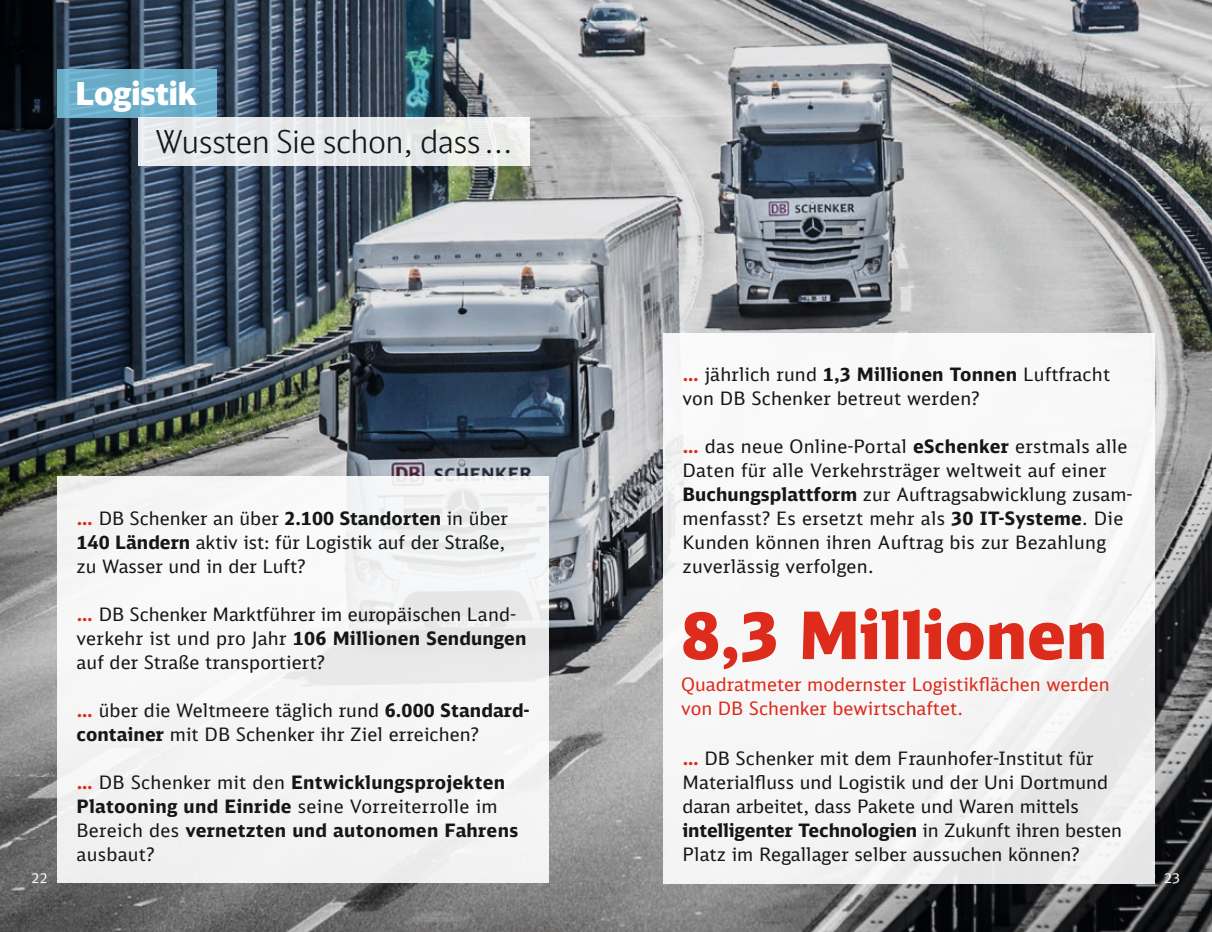
<style>
.page{position:relative;width:1212px;height:932px;background:#fff}
.page>*{position:absolute;margin:0;border:0;box-sizing:border-box;transform-origin:0 0}
.t1{font:900 65.25px "DB Sans";color:#dd2b1c}
.t2{font:300 31.5px "DB Head";color:#151616}
.t3{font:900 31.5px "DB Head";color:#fff}
.t4{font:18.45px/24.1px "DB Sans";letter-spacing:.005em;color:#151616}
.t5{font:700 18.45px/24.1px "DB Sans";letter-spacing:.015em;color:#151616}
.t6{font:18.45px/24.1px "DB Sans";color:#dd2b1c}
.t7{font:13.5px "DB Sans";color:#fff}
.s1{font-weight:700;color:#dd2b1c}
.s2{font-weight:700}
.s3{color:#dd2b1c}
.s4{font-weight:400}
</style>
<div class="page">
<img style="left:0;top:0;width:1212px;height:931px">
<div style="left:57px;top:476px;width:492px;height:406px;background:#f5f5f5"></div>
<div style="left:663px;top:332px;width:491px;height:551px;background:linear-gradient(to right,#f9f9f9,#f2f2f2)"></div>
<svg style="left:57px;top:70px;width:160px;height:48px;background:#6eb0cb"></svg>
<div style="left:138px;top:118px;width:391px;height:48px;background:linear-gradient(to right,#e5e7ec,#ebecea)"></div>
<h2 class="t3" style="left:75px;top:73px;width:123px">Logistik</h2>
<h2 class="t2" style="left:156px;top:122px;width:359px">Wussten Sie schon, dass ...</h2>
<p class="t4" style="left:77px;top:505px;width:433px"><span class="s1">…</span> DB Schenker an über <span class="s2">2.100 Standorten</span> in über<br><span class="s2">140 Ländern</span> aktiv ist: für Logistik auf der Straße, zu Wasser und in der Luft?</p>
<p class="t4" style="left:77px;top:601px;width:451px"><span class="s1">…</span> DB Schenker Marktführer im europäischen Land&shy;verkehr ist und pro Jahr <span class="s2">106 Millionen Sendungen </span>auf der Straße transportiert?</p>
<p class="t4" style="left:77px;top:697px;width:453px"><span class="s1">…</span> über die Weltmeere täglich rund <span class="s2">6.000 Standard&shy;container</span> mit DB Schenker ihr Ziel erreichen?</p>
<p class="t5" style="left:77px;top:769px;width:443px"><span class="s3">…</span> <span class="s4">DB Schenker mit den</span> Entwicklungsprojekten Platooning und Einride <span class="s4">seine Vorreiterrolle im Bereich des</span> vernetzten und autonomen Fahrens <span class="s4">ausbaut?</span></p>
<p class="t4" style="left:682px;top:361px;width:429px"><span class="s1">…</span> jährlich rund <span class="s2">1,3 Millionen Tonnen</span> Luftfracht von DB Schenker betreut werden?</p>
<p class="t4" style="left:682px;top:433px;width:451px"><span class="s1">…</span> das neue Online-Portal <span class="s2">eSchenker</span> erstmals alle Daten für alle Verkehrsträger weltweit auf einer <span class="s2">Buchungsplattform</span> zur Auftragsabwicklung zusam&shy;menfasst? Es ersetzt mehr als <span class="s2">30 IT-Systeme</span>. Die Kunden können ihren Auftrag bis zur Bezahlung zuverlässig verfolgen.</p>
<h1 class="t1" style="left:681px;top:593px;width:427px">8,3 Millionen</h1>
<p class="t6" style="left:681px;top:671px;width:430px">Quadratmeter modernster Logistikflächen werden von DB Schenker bewirtschaftet.</p>
<p class="t4" style="left:682px;top:745px;width:441px"><span class="s1">…</span> DB Schenker mit dem Fraunhofer-Institut für Materialfluss und Logistik und der Uni Dortmund daran arbeitet, dass Pakete und Waren mittels <span class="s2">intelligenter Technologien</span> in Zukunft ihren besten Platz im Regallager selber aussuchen können?</p>
<p class="t7" style="left:32px;top:869px;width:18px">22</p>
<p class="t7" style="left:1164px;top:869px;width:18px">23</p>
</div>
